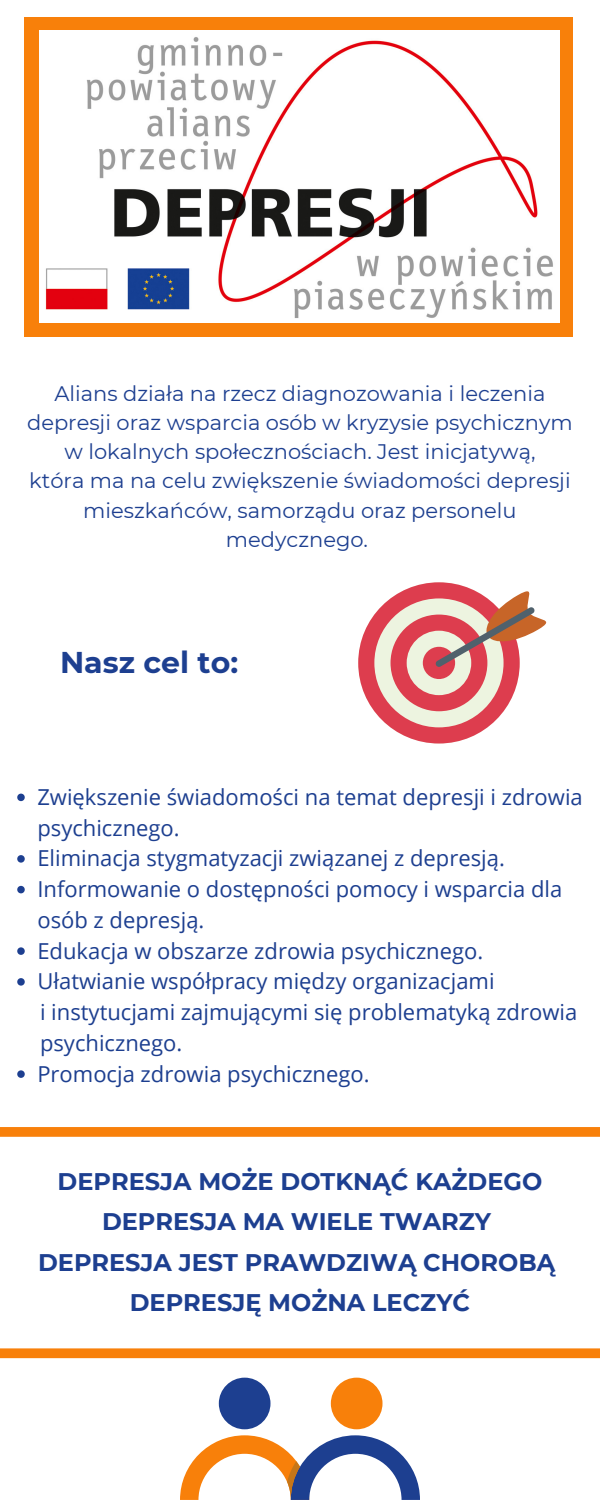
<style>
.page{position:relative;width:600px;height:1500px;background:#fff}
.page>*{position:absolute;margin:0;border:0;box-sizing:border-box;transform-origin:0 0}
.t1{font:700 30px "Montserrat";color:#1d3f90}
.t2{font:700 24px/40.5px "Montserrat";color:#1d3f90;text-align:center}
.t3{font:22px/30.8px "Open Sans";color:#1d3f90}
.t4{font:21px/29.2px "Montserrat";color:#1d3f90;text-align:center}
</style>
<div class="page">
<div style="left:24px;top:18px;width:549px;height:319px;background:#f8800a"></div>
<img style="left:39px;top:30px;width:520px;height:293px">
<svg style="left:358px;top:582px;width:189px;height:162px"></svg>
<svg style="left:180px;top:1378px;width:240px;height:122px"></svg>
<div style="left:0;top:1348px;width:600px;height:10px;background:#f8800a"></div>
<div style="left:0;top:1127px;width:600px;height:10px;background:#f8800a"></div>
<svg style="left:17px;top:794px;width:8px;height:7px"></svg>
<svg style="left:17px;top:855px;width:8px;height:8px"></svg>
<svg style="left:17px;top:886px;width:8px;height:7px"></svg>
<svg style="left:17px;top:947px;width:8px;height:8px"></svg>
<svg style="left:17px;top:978px;width:8px;height:8px"></svg>
<svg style="left:17px;top:1070px;width:8px;height:8px"></svg>
<p class="t4" style="left:27px;top:379px;width:547px">Alians działa na rzecz diagnozowania i leczenia depresji oraz wsparcia osób w kryzysie psychicznym</p>
<p class="t4" style="left:64px;top:437px;width:473px">w lokalnych społecznościach. Jest inicjatywą,</p>
<p class="t4" style="left:29px;top:466px;width:543px">która ma na celu zwiększenie świadomości depresji mieszkańców, samorządu oraz personelu medycznego.</p>
<p class="t1" style="left:60px;top:644px;width:180px">Nasz cel to:</p>
<p class="t3" style="left:37px;top:781px;width:547px">Zwiększenie świadomości na temat depresji i zdrowia psychicznego.</p>
<p class="t3" style="left:37px;top:842px;width:469px">Eliminacja stygmatyzacji związanej z depresją.</p>
<p class="t3" style="left:37px;top:873px;width:527px">Informowanie o dostępności pomocy i wsparcia dla osób z depresją.</p>
<p class="t3" style="left:37px;top:935px;width:447px">Edukacja w obszarze zdrowia psychicznego.</p>
<p class="t3" style="left:37px;top:965px;width:459px">Ułatwianie współpracy między organizacjami</p>
<p class="t3" style="left:40px;top:996px;width:539px">i instytucjami zajmującymi się problematyką zdrowia</p>
<p class="t3" style="left:40px;top:1027px;width:144px">psychicznego.</p>
<p class="t3" style="left:37px;top:1058px;width:334px">Promocja zdrowia psychicznego.</p>
<p class="t2" style="left:58px;top:1161px;width:486px">DEPRESJA MOŻE DOTKNĄĆ KAŻDEGO<br>DEPRESJA MA WIELE TWARZY</p>
<p class="t2" style="left:38px;top:1242px;width:519px">DEPRESJA JEST PRAWDZIWĄ CHOROBĄ</p>
<p class="t2" style="left:130px;top:1283px;width:342px">DEPRESJĘ MOŻNA LECZYĆ</p>
</div>
